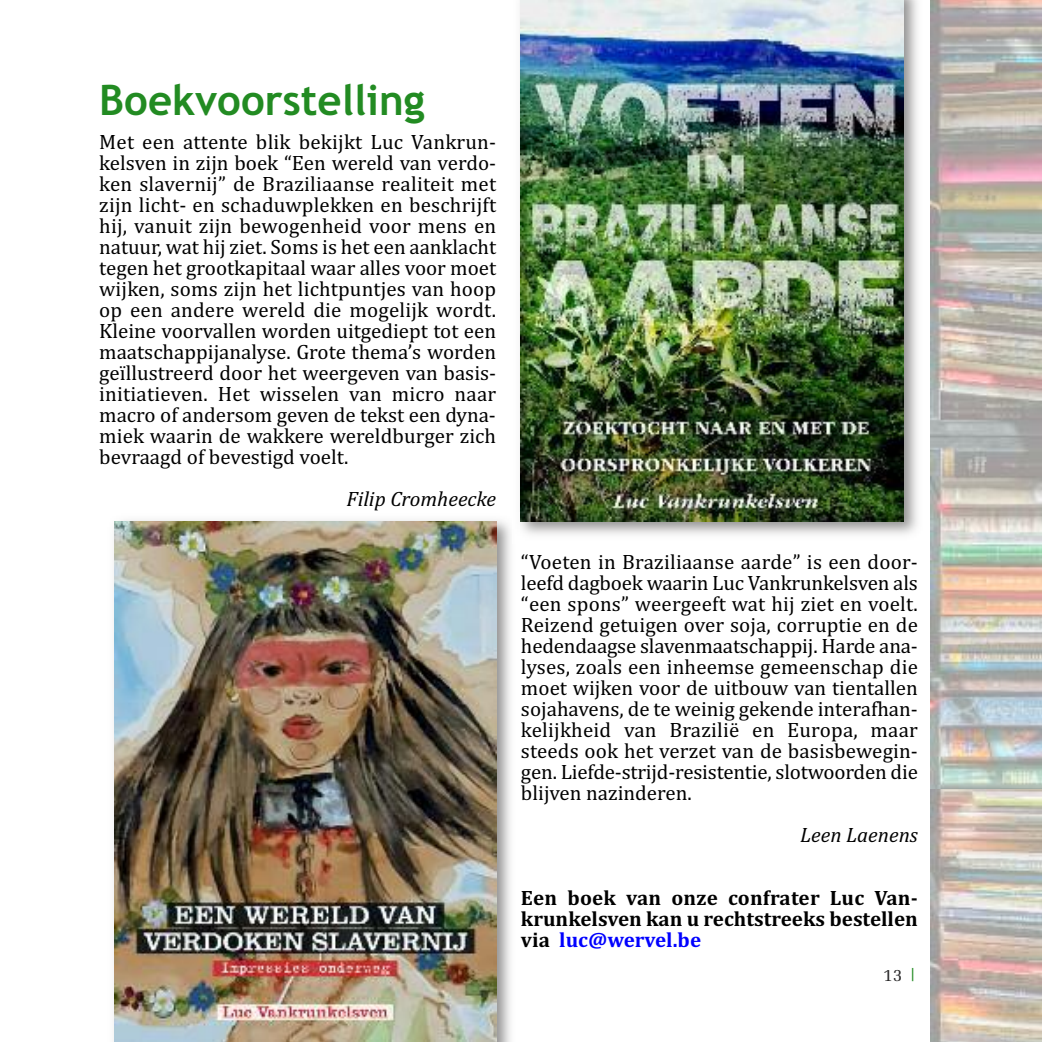
<style>
.page{position:relative;width:1042px;height:1042px;background:#fff}
.page>*{position:absolute;margin:0;border:0;box-sizing:border-box;transform-origin:0 0}
.t1{font:700 42px "Trebuchet MS";color:#228b22}
.t2{font:21px/21px "Cambria";letter-spacing:-.005em;color:#000;text-align:justify}
.t3{font:21px/21px "Cambria Bold OTF";color:#000;text-align:justify}
.t4{font:italic 21px "Cambria";color:#000}
.t5{font:17.5px "Melior LT";color:#272627}
.s1{color:#00f}
.s2{color:#228b22}
</style>
<div class="page">
<img style="left:930px;top:789px;width:111px;height:253px">
<img style="left:930px;top:0;width:111px;height:789px">
<img style="left:520px;top:0;width:398px;height:535px">
<img style="left:521px;top:0;width:382px;height:521px">
<img style="left:124px;top:520px;width:387px;height:522px">
<img style="left:114px;top:521px;width:382px;height:521px">
<h1 class="t1" style="left:99px;top:74px;width:327px">Boekvoorstelling</h1>
<p class="t2" style="left:99px;top:131px;width:398px">Met een attente blik bekijkt Luc Vankrun&shy;kelsven in zijn boek “Een wereld van verdo&shy;ken slavernij” de Braziliaanse realiteit met zijn licht- en schaduwplekken en beschrijft hij, vanuit zijn bewogenheid voor mens en natuur, wat hij ziet. Soms is het een aanklacht tegen het grootkapitaal waar alles voor moet wijken, soms zijn het lichtpuntjes van hoop op een andere wereld die mogelijk wordt.<br>Kleine voorvallen worden uitgediept tot een maatschappijanalyse. Grote thema’s worden geïllustreerd door het weergeven van basis&shy;initiatieven. Het wisselen van micro naar macro of andersom geven de tekst een dyna&shy;miek waarin de wakkere wereldburger zich bevraagd of bevestigd voelt.</p>
<p class="t4" style="left:347px;top:486px;width:151px">Filip Cromheecke</p>
<p class="t2" style="left:521px;top:551px;width:398px">“Voeten in Braziliaanse aarde” is een door&shy;leefd dagboek waarin Luc Vankrunkelsven als “een spons” weergeeft wat hij ziet en voelt.<br>Reizend getuigen over soja, corruptie en de hedendaagse slavenmaatschappij. Harde ana&shy;lyses, zoals een inheemse gemeenschap die moet wijken voor de uitbouw van tientallen sojahavens, de te weinig gekende interafhan&shy;kelijkheid van Brazilië en Europa, maar steeds ook het verzet van de basisbewegin&shy;gen. Liefde-strijd-resistentie, slotwoorden die blijven nazinderen.</p>
<p class="t4" style="left:800px;top:822px;width:119px">Leen Laenens</p>
<p class="t3" style="left:521px;top:887px;width:398px">Een boek van onze confrater Luc Van&shy;krunkelsven kan u rechtstreeks bestellen via <span class="s1">luc@wervel.be</span></p>
<p class="t5" style="left:883px;top:964px;width:36px">13 <span class="s2">|</span></p>
</div>
